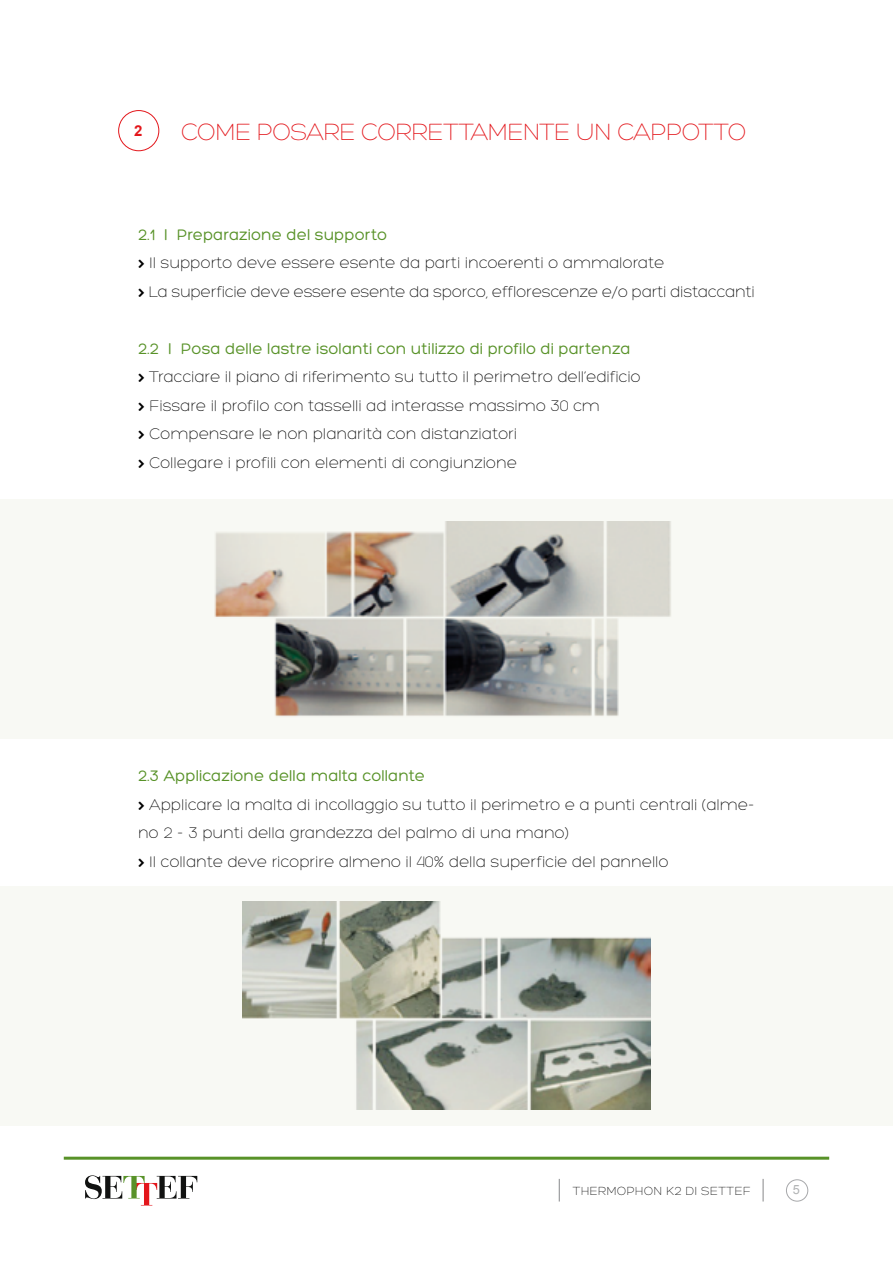
<style>
.page{position:relative;width:893px;height:1263px;background:#fff}
.page>*{position:absolute;margin:0;border:0;box-sizing:border-box;transform-origin:0 0}
.t1{font:300 25.5px "Hero";letter-spacing:-.03em;color:#e3161b}
.t2{font:300 16.5px/28.5px "Hero";color:#000}
.t3{font:700 15px "Arial";color:#e3161b}
.t4{font:300 12.75px "Hero";letter-spacing:.02em;color:#000}
.t5{font:12.75px "Arial";color:#b1b3b4}
.s1{font-weight:400;color:#589228}
.s2{font-family:"Guifxv 2 Transports";font-weight:400;font-size:12px}
</style>
<div class="page">
<hr style="left:64px;top:1157px;width:765px;height:3px;background:#589228">
<svg style="left:763px;top:1179px;width:1px;height:22px"></svg>
<svg style="left:559px;top:1179px;width:1px;height:22px"></svg>
<div style="left:786px;top:1179px;width:22px;height:22px;border:1px solid #a7a8aa;border-radius:50%"></div>
<svg style="left:85px;top:1175px;width:112px;height:30px"></svg>
<div style="left:0;top:500px;width:893px;height:239px;background:#f8f9f4"></div>
<div style="left:0;top:887px;width:893px;height:239px;background:#f8f9f4"></div>
<img style="left:214px;top:521px;width:457px;height:196px">
<img style="left:243px;top:902px;width:407px;height:207px">
<div style="left:118px;top:110px;width:41px;height:41px;border:1px solid #e3161b;border-radius:50%"></div>
<p class="t3" style="left:134px;top:121px;width:10px">2</p>
<h1 class="t1" style="left:181px;top:119px;width:567px">COME POSARE CORRETTAMENTE UN CAPPOTTO</h1>
<p class="t2" style="left:138px;top:220px;width:618px"><span class="s1">2.1 I Preparazione del supporto<br></span><span class="s2">&gt;</span> Il supporto deve essere esente da parti incoerenti o ammalorate<br><span class="s2">&gt;</span> La superficie deve essere esente da sporco, efflorescenze e/o parti distaccanti</p>
<p class="t2" style="left:138px;top:334px;width:504px"><span class="s1">2.2 I Posa delle lastre isolanti con utilizzo di profilo di partenza </span><span class="s2">&gt;</span> Tracciare il piano di riferimento su tutto il perimetro dell’edificio <span class="s2">&gt;</span> Fissare il profilo con tasselli ad interasse massimo 30 cm<br><span class="s2">&gt;</span> Compensare le non planarità con distanziatori<br><span class="s2">&gt;</span> Collegare i profili con elementi di congiunzione</p>
<p class="t2" style="left:138px;top:762px;width:618px"><span class="s1">2.3 Applicazione della malta collante<br></span><span class="s2">&gt;</span> Applicare la malta di incollaggio su tutto il perimetro e a punti centrali (alme&shy;no 2 - 3 punti della grandezza del palmo di una mano)<br><span class="s2">&gt;</span> Il collante deve ricoprire almeno il 40% della superficie del pannello</p>
<p class="t4" style="left:573px;top:1185px;width:179px">THERMOPHON K2 DI SETTEF</p>
<p class="t5" style="left:793px;top:1181px;width:9px">5</p>
</div>
